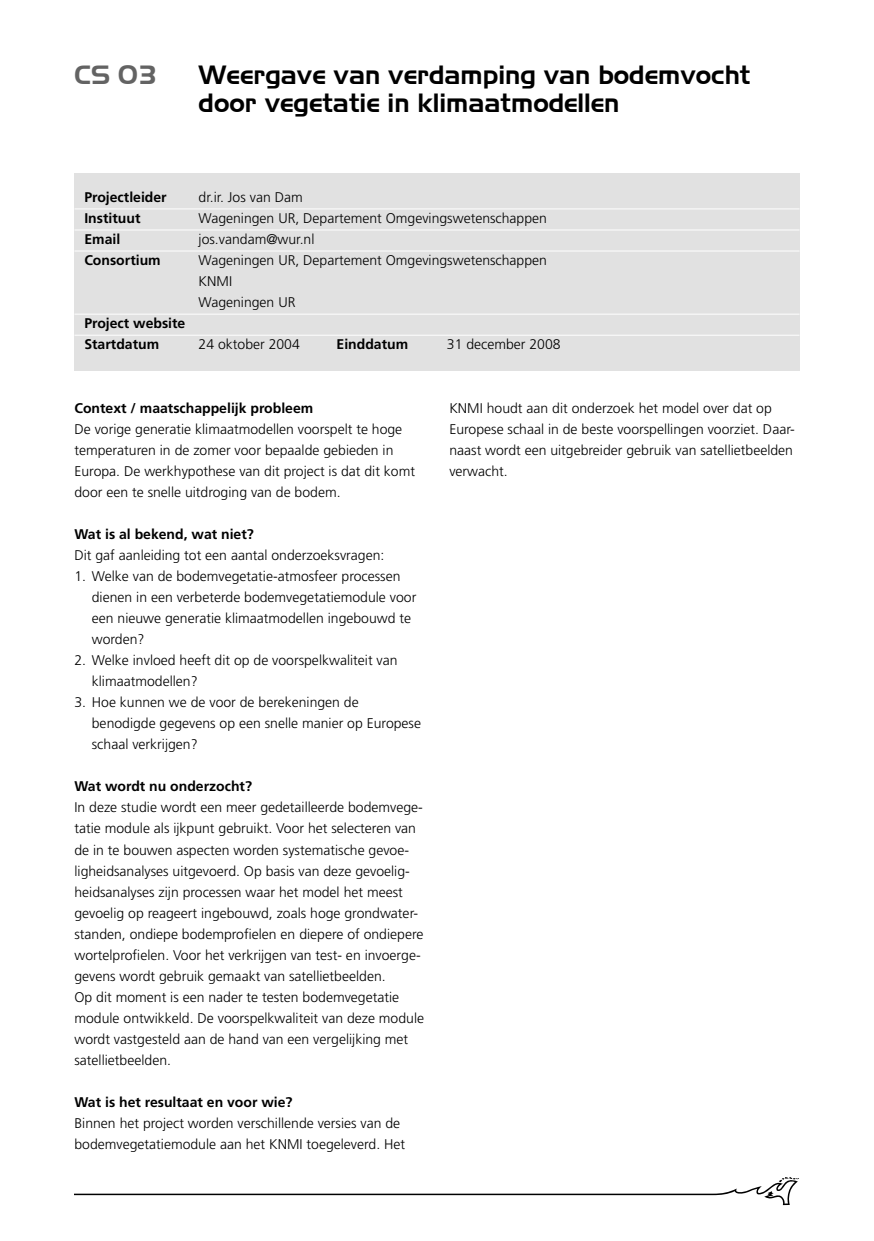
<style>
.page{position:relative;width:874px;height:1241px;background:#fff}
.page>*{position:absolute;margin:0;border:0;box-sizing:border-box;transform-origin:0 0}
.t1{font:26.25px/28px "Slicker";color:#000}
.t2{font:26.25px "Slicker";color:#636363}
.t3{font:300 14px/21px "Frutiger";color:#000}
.t4{font:700 14px/21px "Frutiger";color:#000}
</style>
<div class="page">
<svg style="left:74px;top:1177px;width:724px;height:27px"></svg>
<div style="left:74px;top:173px;width:725px;height:197px;background:#e1e1e1"></div>
<hr style="left:74px;top:208px;width:725px;height:1px;background:#fff">
<hr style="left:74px;top:229px;width:725px;height:1px;background:#fff">
<hr style="left:74px;top:250px;width:725px;height:1px;background:#fff">
<hr style="left:74px;top:335px;width:725px;height:1px;background:#fff">
<hr style="left:74px;top:314px;width:725px;height:1px;background:#fff">
<h1 class="t2" style="left:74px;top:60px;width:84px">CS 03</h1>
<h1 class="t1" style="left:198px;top:61px;width:553px">Weergave van verdamping van bodemvocht door vegetatie in klimaatmodellen</h1>
<p class="t4" style="left:84px;top:186px;width:84px">Projectleider</p>
<p class="t3" style="left:198px;top:187px;width:105px">dr.ir. Jos van Dam</p>
<p class="t4" style="left:84px;top:207px;width:57px">Instituut</p>
<p class="t3" style="left:198px;top:208px;width:349px">Wageningen UR, Departement Omgevingswetenschappen</p>
<p class="t4" style="left:84px;top:228px;width:37px">Email</p>
<p class="t3" style="left:198px;top:229px;width:117px">jos.vandam@wur.nl</p>
<p class="t4" style="left:84px;top:250px;width:78px">Consortium</p>
<p class="t3" style="left:198px;top:250px;width:350px">Wageningen UR, Departement Omgevingswetenschappen<br>KNMI<br>Wageningen UR</p>
<p class="t4" style="left:84px;top:313px;width:102px">Project website<br>Startdatum</p>
<p class="t3" style="left:198px;top:334px;width:103px">24 oktober 2004</p>
<p class="t4" style="left:336px;top:334px;width:73px">Einddatum</p>
<p class="t3" style="left:446px;top:334px;width:115px">31 december 2008</p>
<p class="t4" style="left:74px;top:397px;width:240px">Context / maatschappelijk probleem</p>
<p class="t3" style="left:74px;top:418px;width:342px">De vorige generatie klimaatmodellen voorspelt te hoge temperaturen in de zomer voor bepaalde gebieden in Europa. De werkhypothese van dit project is dat dit komt door een te snelle uitdroging van de bodem.</p>
<p class="t4" style="left:74px;top:523px;width:181px">Wat is al bekend, wat niet?</p>
<p class="t3" style="left:74px;top:544px;width:311px">Dit gaf aanleiding tot een aantal onderzoeksvragen:</p>
<p class="t3" style="left:92px;top:565px;width:326px;text-indent:-17px">1. Welke van de bodemvegetatie-atmosfeer processen dienen in een verbeterde bodemvegetatiemodule voor een nieuwe generatie klimaatmodellen ingebouwd te worden?</p>
<p class="t3" style="left:92px;top:649px;width:307px;text-indent:-17px">2. Welke invloed heeft dit op de voorspelkwaliteit van klimaatmodellen?</p>
<p class="t3" style="left:92px;top:691px;width:330px;text-indent:-17px">3. Hoe kunnen we de voor de berekeningen de benodigde gegevens op een snelle manier op Europese schaal verkrijgen?</p>
<p class="t4" style="left:74px;top:775px;width:179px">Wat wordt nu onderzocht?</p>
<p class="t3" style="left:74px;top:797px;width:351px">In deze studie wordt een meer gedetailleerde bodemvege&shy;tatie module als ijkpunt gebruikt. Voor het selecteren van de in te bouwen aspecten worden systematische gevoe&shy;ligheidsanalyses uitgevoerd. Op basis van deze gevoelig&shy;heidsanalyses zijn processen waar het model het meest gevoelig op reageert ingebouwd, zoals hoge grondwater&shy;standen, ondiepe bodemprofielen en diepere of ondiepere wortelprofielen. Voor het verkrijgen van test- en invoerge&shy;gevens wordt gebruik gemaakt van satellietbeelden.<br>Op dit moment is een nader te testen bodemvegetatie module ontwikkeld. De voorspelkwaliteit van deze module wordt vastgesteld aan de hand van een vergelijking met satellietbeelden.</p>
<p class="t4" style="left:74px;top:1091px;width:219px">Wat is het resultaat en voor wie?</p>
<p class="t3" style="left:74px;top:1112px;width:332px">Binnen het project worden verschillende versies van de bodemvegetatiemodule aan het KNMI toegeleverd. Het</p>
<p class="t3" style="left:449px;top:397px;width:347px">KNMI houdt aan dit onderzoek het model over dat op Europese schaal in de beste voorspellingen voorziet. Daar&shy;naast wordt een uitgebreider gebruik van satellietbeelden verwacht.</p>
</div>
